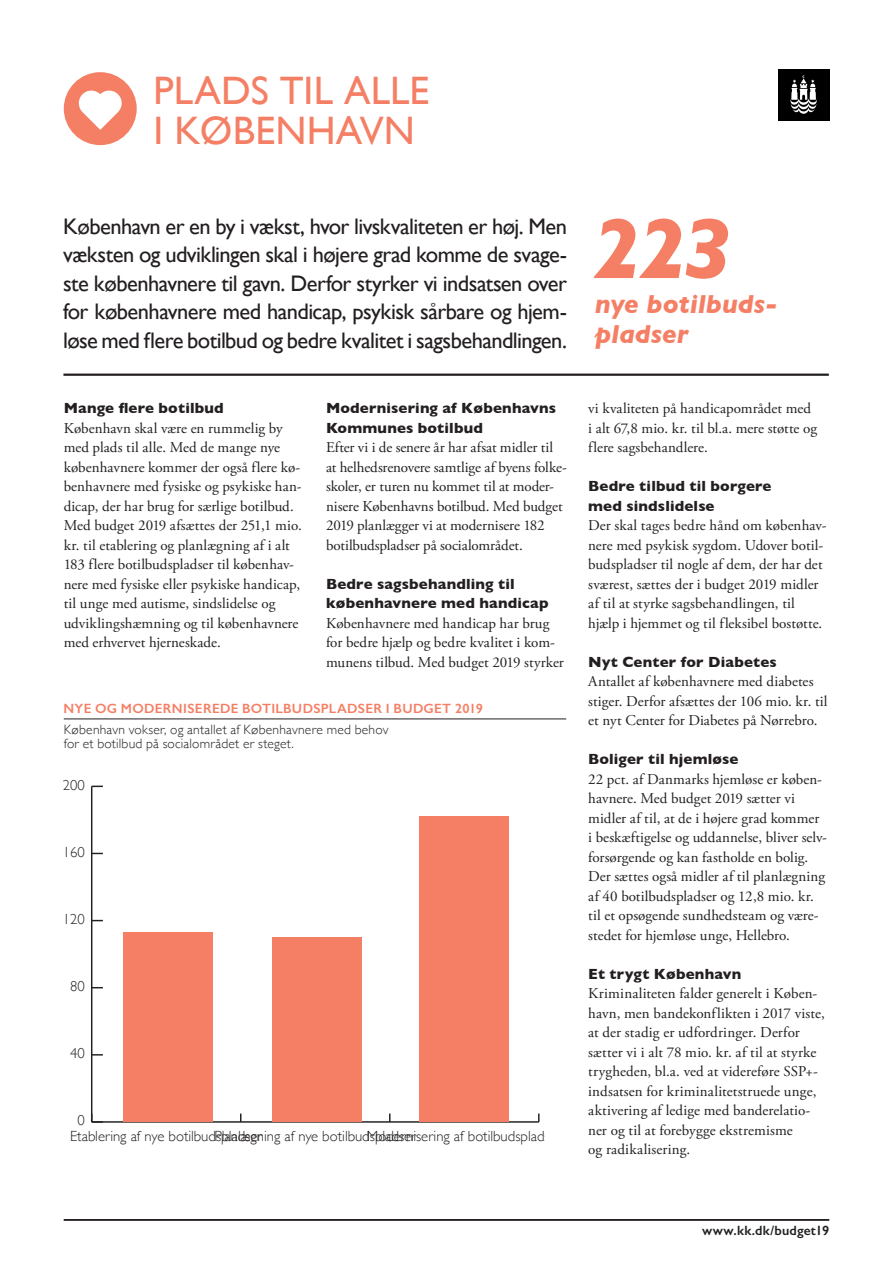
<style>
.page{position:relative;width:893px;height:1263px;background:#fff}
.page>*{position:absolute;margin:0;border:0;box-sizing:border-box;transform-origin:0 0}
.t1{font:italic 700 86.7px "Gill Sans";color:#f47f65}
.t2{font:39.6px/40.5px "Gill Sans";color:#f47f65}
.t3{font:italic 700 26.55px/30px "Gill Sans";color:#f47f65}
.t4{font:22.5px/28.5px "Gill Sans";letter-spacing:-.025em;color:#231f20;text-align:justify}
.t5{font:15px/19.5px "Adobe Garamond Pro";color:#231f20}
.t6{font:700 15px/19.5px "Gill Sans";letter-spacing:.01em;color:#231f20}
.t7{font:300 14.7px "Gill Sans";color:#231f20}
.t8{font:300 13.5px/13.5px "Gill Sans";letter-spacing:.015em;color:#231f20}
.t9{font:600 13.5px "Gill Sans";letter-spacing:.02em;color:#f47f65}
.t10{font:600 13.5px "Gill Sans";letter-spacing:.01em;color:#231f20}
</style>
<div class="page">
<hr style="left:64px;top:1219px;width:765px;height:1px;background:#231f20">
<hr style="left:63px;top:374px;width:766px;height:2px;background:#231f20">
<div style="left:64px;top:72px;width:73px;height:73px;background:#f47f65;border-radius:50%"></div>
<div style="left:778px;top:69px;width:51px;height:51px;background:#000"></div>
<svg style="left:790px;top:75px;width:27px;height:39px"></svg>
<svg style="left:79px;top:91px;width:43px;height:39px"></svg>
<hr style="left:64px;top:718px;width:502px;height:1px;background:#231f20">
<hr style="left:92px;top:1121px;width:447px;height:2px;background:#231f20">
<svg style="left:538px;top:1113px;width:2px;height:9px"></svg>
<hr style="left:91px;top:786px;width:1px;height:336px;background:#231f20">
<svg style="left:91px;top:1113px;width:12px;height:10px"></svg>
<div style="left:123px;top:932px;width:89px;height:190px;background:#f47f65"></div>
<div style="left:272px;top:937px;width:89px;height:185px;background:#f47f65"></div>
<div style="left:420px;top:816px;width:89px;height:306px;background:#f47f65"></div>
<h2 class="t2" style="left:154px;top:70px;width:277px">PLADS TIL ALLE<br>I KØBENHAVN</h2>
<p class="t4" style="left:63px;top:211px;width:505px">København er en by i vækst, hvor livskvaliteten er høj. Men væksten og udviklingen skal i højere grad komme de svage&shy;ste københavnere til gavn. Derfor styrker vi indsatsen over for københavnere med handicap, psykisk sårbare og hjem&shy;løse med flere botilbud og bedre kvalitet i sagsbehandlingen.</p>
<p class="t6" style="left:64px;top:398px;width:162px">Mange flere botilbud</p>
<p class="t5" style="left:64px;top:419px;width:240px">København skal være en rummelig by med plads til alle. Med de mange nye københavnere kommer der også flere kø&shy;benhavnere med fysiske og psykiske han&shy;dicap, der har brug for særlige botilbud.<br>Med budget 2019 afsættes der 251,1 mio. kr. til etablering og planlægning af i alt 183 flere botilbudspladser til københav&shy;nere med fysiske eller psykiske handicap, til unge med autisme, sindslidelse og udviklingshæmning og til københavnere med erhvervet hjerneskade.</p>
<p class="t6" style="left:326px;top:398px;width:232px">Modernisering af Københavns<br>Kommunes botilbud</p>
<p class="t5" style="left:326px;top:438px;width:242px">Efter vi i de senere år har afsat midler til at helhedsrenovere samtlige af byens folke&shy;skoler, er turen nu kommet til at moder&shy;nisere Københavns botilbud. Med budget 2019 planlægger vi at modernisere 182 botilbudspladser på socialområdet.</p>
<p class="t6" style="left:326px;top:573px;width:224px">Bedre sagsbehandling til københavnere med handicap</p>
<p class="t5" style="left:326px;top:614px;width:239px">Københavnere med handicap har brug for bedre hjælp og bedre kvalitet i kom&shy;munens tilbud. Med budget 2019 styrker</p>
<p class="t9" style="left:63px;top:700px;width:421px">NYE OG MODERNISEREDE BOTILBUDSPLADSER I BUDGET 2019</p>
<p class="t8" style="left:64px;top:722px;width:326px">København vokser, og antallet af Københavnere med behov for et botilbud på socialområdet er steget.</p>
<p class="t7" style="left:63px;top:773px;width:24px">200</p>
<p class="t7" style="left:63px;top:840px;width:24px">160</p>
<p class="t7" style="left:63px;top:908px;width:24px">120</p>
<p class="t7" style="left:70px;top:975px;width:16px">80</p>
<p class="t7" style="left:70px;top:1042px;width:16px">40</p>
<p class="t7" style="left:77px;top:1109px;width:9px">0</p>
<p class="t7" style="left:70px;top:1125px;width:194px">Etablering af nye botilbudspladser</p>
<p class="t7" style="left:214px;top:1125px;width:203px">Planlægning af nye botilbudspladser</p>
<p class="t7" style="left:367px;top:1125px;width:196px">Modernisering af botilbudspladser</p>
<h1 class="t1" style="left:592px;top:198px;width:142px">223</h1>
<h3 class="t3" style="left:595px;top:289px;width:184px">nye botilbuds&shy;pladser</h3>
<p class="t5" style="left:588px;top:399px;width:230px">vi kvaliteten på handicapområdet med i alt 67,8 mio. kr. til bl.a. mere støtte og flere sagsbehandlere.</p>
<p class="t6" style="left:588px;top:476px;width:185px">Bedre tilbud til borgere med sindslidelse</p>
<p class="t5" style="left:588px;top:516px;width:240px">Der skal tages bedre hånd om københav&shy;nere med psykisk sygdom. Udover botil&shy;budspladser til nogle af dem, der har det sværest, sættes der i budget 2019 midler af til at styrke sagsbehandlingen, til hjælp i hjemmet og til fleksibel bostøtte.</p>
<p class="t6" style="left:588px;top:651px;width:190px">Nyt Center for Diabetes</p>
<p class="t5" style="left:588px;top:672px;width:241px">Antallet af københavnere med diabetes stiger. Derfor afsættes der 106 mio. kr. til et nyt Center for Diabetes på Nørrebro.</p>
<p class="t6" style="left:588px;top:749px;width:152px">Boliger til hjemløse</p>
<p class="t5" style="left:588px;top:770px;width:240px">22 pct. af Danmarks hjemløse er køben&shy;havnere. Med budget 2019 sætter vi midler af til, at de i højere grad kommer i beskæftigelse og uddannelse, bliver selv&shy;forsørgende og kan fastholde en bolig.<br>Der sættes også midler af til planlægning af 40 botilbudspladser og 12,8 mio. kr. til et opsøgende sundhedsteam og være&shy;stedet for hjemløse unge, Hellebro.</p>
<p class="t6" style="left:588px;top:963px;width:155px">Et trygt København</p>
<p class="t5" style="left:588px;top:984px;width:238px">Kriminaliteten falder generelt i Køben&shy;havn, men bandekonflikten i 2017 viste, at der stadig er udfordringer. Derfor sætter vi i alt 78 mio. kr. af til at styrke trygheden, bl.a. ved at videreføre SSP+- indsatsen for kriminalitetstruede unge, aktivering af ledige med banderelatio&shy;ner og til at forebygge ekstremisme<br>og radikalisering.</p>
<p class="t10" style="left:702px;top:1222px;width:129px">www.kk.dk/budget19</p>
</div>
